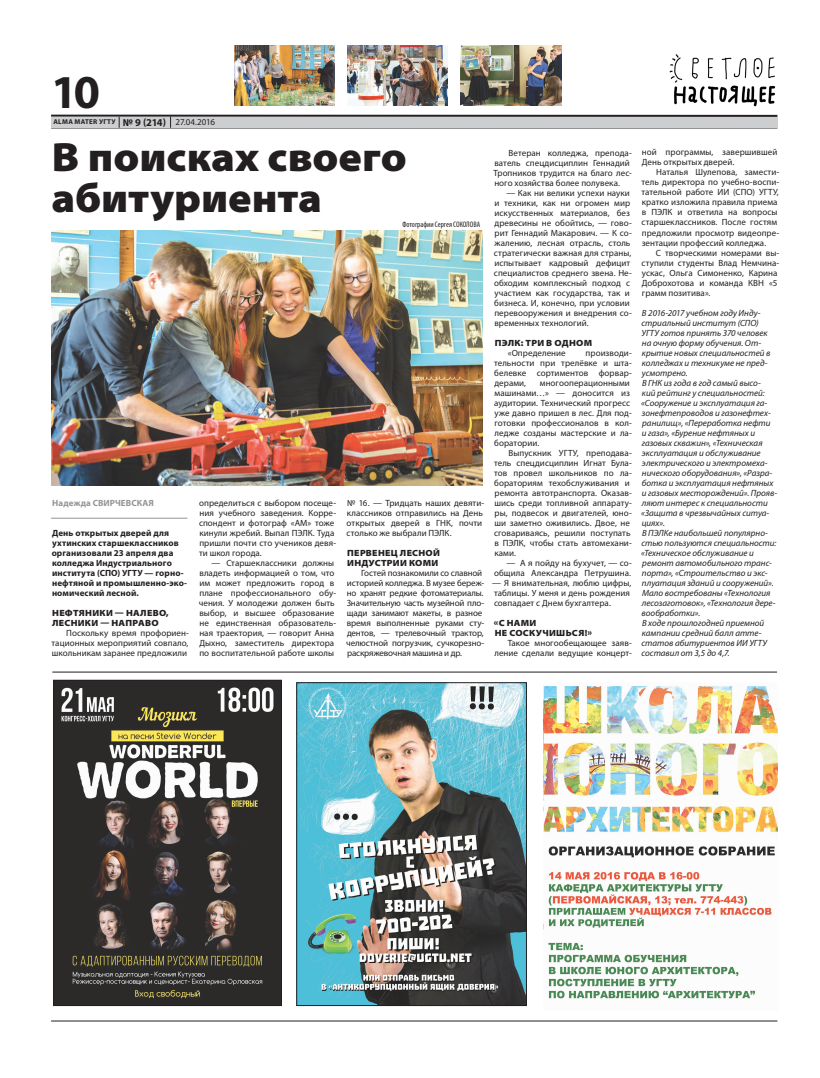
<style>
.page{position:relative;width:820px;height:1078px;background:#fff}
.page>*{position:absolute;margin:0;border:0;box-sizing:border-box;transform-origin:0 0}
.t1{font:700 47.4px "Myriad Pro";color:#231f20}
.t2{font:900 semi-expanded 41px/41px "Myriad Pro";color:#231f20}
.t3{font:9px/10px "Myriad Pro";letter-spacing:.005em;color:#231f20}
.t4{font:italic 9px/10px "Myriad Pro";color:#231f20}
.t5{font:9px/10px "Myriad Pro";letter-spacing:-.015em;color:#231f20}
.t6{font:700 9px/10px "Myriad Pro";letter-spacing:.01em;color:#231f20}
.t7{font:900 semi-expanded 9px/10px "Myriad Pro";letter-spacing:.03em;color:#231f20}
.t8{font:700 9px "Myriad Pro";letter-spacing:.01em;color:#939598}
.t9{font:condensed 8px "Myriad Pro";color:#231f20}
.t10{font:700 7px "Myriad Pro";letter-spacing:.04em;color:#231f20}
.s1{font-size:10.5px}
.s2{font-weight:400;font-size:9px}
</style>
<div class="page">
<hr style="left:51px;top:128px;width:726px;height:1px;background:#231f20">
<hr style="left:51px;top:115px;width:726px;height:2px;background:#231f20">
<div style="left:51px;top:117px;width:726px;height:11px;background:#cdced0"></div>
<svg style="left:170px;top:116px;width:1px;height:12px"></svg>
<hr style="left:51px;top:1020px;width:726px;height:1px;background:#231f20">
<img style="left:669px;top:54px;width:107px;height:53px">
<img style="left:55px;top:682px;width:224px;height:321px">
<div style="left:53px;top:680px;width:228px;height:325px;border:1px solid #231f20"></div>
<img style="left:298px;top:684px;width:226px;height:319px">
<div style="left:296px;top:682px;width:230px;height:323px;border:1px solid #231f20"></div>
<img style="left:543px;top:686px;width:234px;height:313px">
<hr style="left:52px;top:671px;width:724px;height:1px;background:#231f20">
<img style="left:51px;top:230px;width:431px;height:255px">
<img style="left:234px;top:45px;width:100px;height:60px">
<img style="left:347px;top:45px;width:100px;height:61px">
<img style="left:460px;top:45px;width:101px;height:60px">
<hr style="left:51px;top:518px;width:136px;height:1px;background:#939598">
<h1 class="t1" style="left:51px;top:61px;width:50px">10</h1>
<p class="t10" style="left:53px;top:117px;width:163px">ALMA MATER УГТУ <span class="s1">№ 9 (214)</span> <span class="s2">27.04.2016</span></p>
<h2 class="t2" style="left:52px;top:137px;width:356px">В поисках своего абитуриента</h2>
<p class="t9" style="left:402px;top:219px;width:79px">Фотографии Сергея СОКОЛОВА</p>
<p class="t8" style="left:52px;top:497px;width:103px">Надежда СВИРЧЕВСКАЯ</p>
<p class="t6" style="left:52px;top:527px;width:137px">День открытых дверей для ухтинских старшеклассников организовали 23 апреля два колледжа Индустриального института (СПО) УГТУ — горно&shy;нефтяной и промышленно-эко&shy;номический лесной.</p>
<p class="t7" style="left:52px;top:607px;width:118px">НЕФТЯНИКИ — НАЛЕВО,<br>ЛЕСНИКИ — НАПРАВО</p>
<p class="t3" style="left:52px;top:627px;width:139px;text-align:justify;text-indent:15px">Поскольку время профориен&shy;тационных мероприятий совпало, школьникам заранее предложили</p>
<p class="t3" style="left:199px;top:497px;width:138px">определиться с выбором посеще&shy;ния учебного заведения. Корре&shy;спондент и фотограф «АМ» тоже кинули жребий. Выпал ПЭЛК. Туда пришли почти сто учеников девя&shy;ти школ города.</p>
<p class="t3" style="left:199px;top:557px;width:139px;text-indent:13px">— Старшеклассники должны владеть информацией о том, что им может предложить город в плане профессионального обу&shy;чения. У молодежи должен быть выбор, и высшее образование не единственная образователь&shy;ная траектория, — говорит Анна<br>Дыхно, заместитель директора по воспитательной работе школы</p>
<p class="t3" style="left:346px;top:497px;width:139px">№ 16. — Тридцать наших девяти&shy;классников отправились на День открытых дверей в ГНК, почти столько же выбрали ПЭЛК.</p>
<p class="t7" style="left:347px;top:547px;width:94px">ПЕРВЕНЕЦ ЛЕСНОЙ<br>ИНДУСТРИИ КОМИ</p>
<p class="t5" style="left:346px;top:567px;width:139px;text-indent:15px">Гостей познакомили со славной историей колледжа. В музее береж&shy;но хранят редкие фотоматериалы.<br>Значительную часть музейной пло&shy;щади занимают макеты, в разное время выполненные руками сту&shy;дентов, — трелевочный трактор, челюстной погрузчик, сучкорезно&shy;раскряжевочная машина и др.</p>
<p class="t3" style="left:493px;top:147px;width:140px;text-indent:15px">Ветеран колледжа, препода&shy;ватель спецдисциплин Геннадий<br>Тропников трудится на благо лес&shy;ного хозяйства более полувека.</p>
<p class="t3" style="left:494px;top:187px;width:139px;text-indent:12px">— Как ни велики успехи науки и техники, как ни огромен мир искусственных материалов, без древесины не обойтись, — гово&shy;рит Геннадий Макарович. — К со&shy;жалению, лесная отрасль, столь стратегически важная для страны, испытывает кадровый дефицит специалистов среднего звена. Не&shy;обходим комплексный подход с участием как государства, так и бизнеса. И, конечно, при условии перевооружения и внедрения со&shy;временных технологий.</p>
<p class="t7" style="left:494px;top:337px;width:99px">ПЭЛК: ТРИ В ОДНОМ</p>
<p class="t3" style="left:507px;top:347px;width:59px">«Определение</p>
<p class="t3" style="left:494px;top:347px;width:139px;text-align:justify;text-indent:91px">производи&shy;тельности при трелёвке и шта&shy;белевке сортиментов форвар&shy;дерами,</p>
<p class="t3" style="left:494px;top:377px;width:139px;text-indent:46px">многооперационными машинами…» — доносится из аудитории. Технический прогресс уже давно пришел в лес. Для под&shy;готовки профессионалов в кол&shy;ледже созданы мастерские и ла&shy;боратории.</p>
<p class="t3" style="left:494px;top:447px;width:139px;text-indent:15px">Выпускник УГТУ, преподава&shy;тель спецдисциплин Игнат Була&shy;тов провел школьников по ла&shy;бораториям техобслуживания и ремонта автотранспорта. Оказав&shy;шись среди топливной аппарату&shy;ры, подвесок и двигателей, юно&shy;ши заметно оживились. Двое, не сговариваясь, решили поступать в ПЭЛК, чтобы стать автомехани&shy;ками.</p>
<p class="t3" style="left:494px;top:557px;width:139px;text-align:right">— А я пойду на бухучет, — со&shy;общила Александра Петрушина.</p>
<p class="t3" style="left:492px;top:577px;width:140px">— Я внимательная, люблю цифры, таблицы. У меня и день рождения совпадает с Днем бухгалтера.</p>
<p class="t7" style="left:493px;top:617px;width:100px">«С НАМИ<br>НЕ СОСКУЧИШЬСЯ!»</p>
<p class="t3" style="left:494px;top:637px;width:139px;text-align:right">Такое многообещающее заяв&shy;ление сделали ведущие концерт-</p>
<p class="t3" style="left:641px;top:147px;width:137px">ной программы, завершившей<br>День открытых дверей.</p>
<p class="t3" style="left:641px;top:167px;width:139px;text-indent:15px">Наталья Шулепова, замести&shy;тель директора по учебно-воспи&shy;тательной работе ИИ (СПО) УГТУ, кратко изложила правила приема в ПЭЛК и ответила на вопросы старшеклассников. После гостям предложили просмотр видеопре&shy;зентации профессий колледжа.</p>
<p class="t3" style="left:641px;top:247px;width:139px;text-indent:14px">С творческими номерами вы&shy;ступили студенты Влад Немчина&shy;ускас, Ольга Симоненко, Карина<br>Доброхотова и команда КВН «5 грамм позитива».</p>
<p class="t4" style="left:641px;top:307px;width:137px">В 2016-2017 учебном году Инду&shy;стриальный институт (СПО)<br>УГТУ готов принять 370 человек на очную форму обучения. От&shy;крытие новых специальностей в колледжах и техникуме не пред&shy;усмотрено.<br>В ГНК из года в год самый высо-<br>кий рейтинг у специальностей: «Сооружение и эксплуатация га&shy;зонефтепроводов и газонефтех&shy;ранилищ», «Переработка нефти<br>и газа», «Бурение нефтяных и газовых скважин», «Техническая эксплуатация и обслуживание электрического и электромеха&shy;нического оборудования», «Разра&shy;ботка и эксплуатация нефтяных и газовых месторождений». Прояв&shy;ляют интерес к специальности «Защита в чрезвычайных ситуа&shy;циях».<br>В ПЭЛКе наибольшей популярно&shy;стью пользуются специальности: «Техническое обслуживание и ремонт автомобильного транс&shy;порта», «Строительство и экс&shy;плуатация зданий и сооружений».<br>Мало востребованы «Технология лесозаготовок», «Технология дере&shy;вообработки».<br>В ходе прошлогодней приемной кампании средний балл атте&shy;статов абитуриентов ИИ УГТУ составил от 3,5 до 4,7.</p>
</div>
